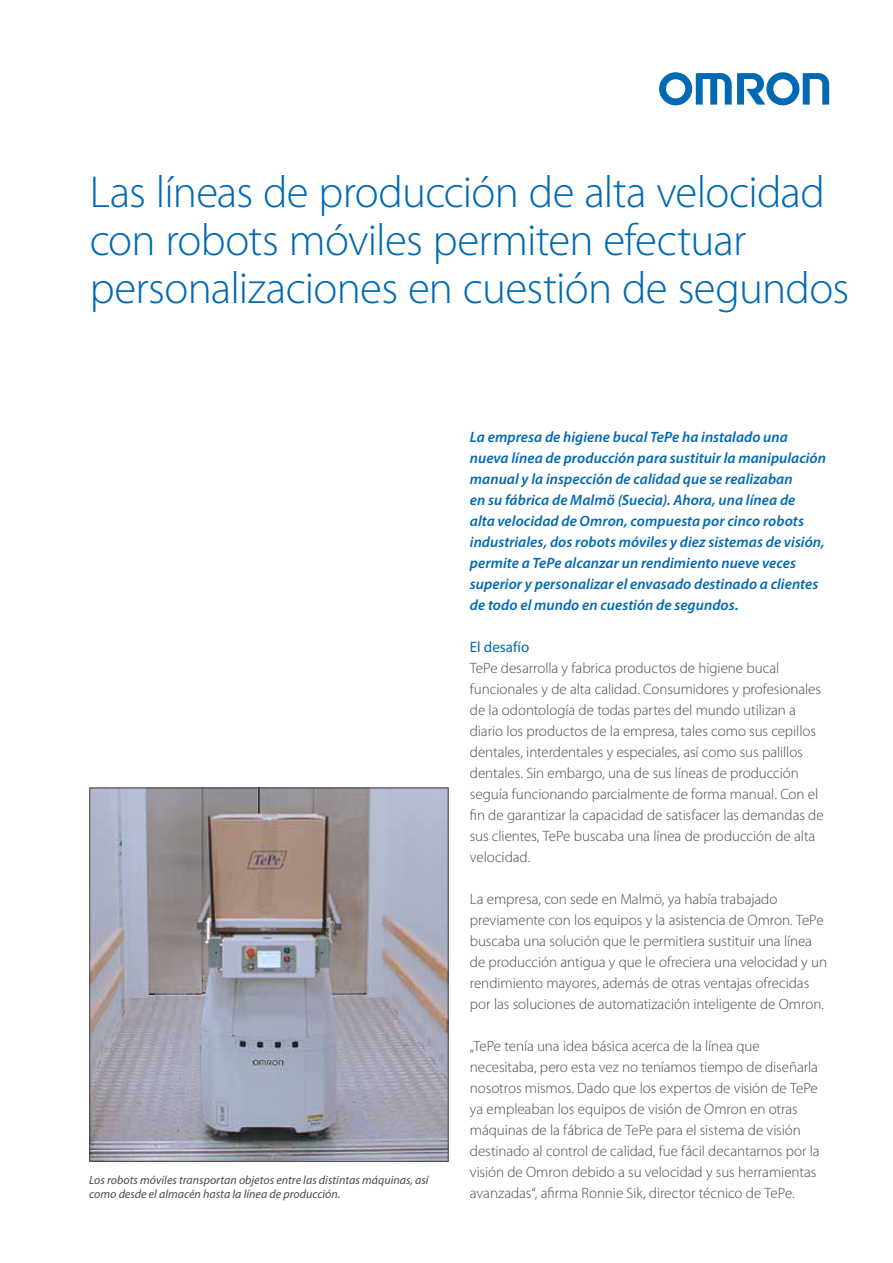
<style>
.page{position:relative;width:893px;height:1263px;background:#fff}
.page>*{position:absolute;margin:0;border:0;box-sizing:border-box;transform-origin:0 0}
.t1{font:300 45px/48px "Myriad Pro";letter-spacing:-.015em;color:#0069b4}
.t2{font:300 15px/21px "Myriad Pro";letter-spacing:-.005em;color:#4a4a49}
.t3{font:italic 600 15px/21px "Myriad Pro";letter-spacing:.005em;color:#0069b4}
.t4{font:15px "Myriad Pro";color:#0069b4}
.t5{font:italic 12px/13.5px "Myriad Pro";color:#4a4a49}
</style>
<div class="page">
<svg style="left:659px;top:72px;width:170px;height:33px"></svg>
<img style="left:91px;top:789px;width:356px;height:371px">
<div style="left:89px;top:787px;width:360px;height:375px;border:1px solid #4a4a49"></div>
<h1 class="t1" style="left:90px;top:169px;width:761px">Las líneas de producción de alta velocidad con robots móviles permiten efectuar personalizaciones en cuestión de segundos</h1>
<p class="t5" style="left:89px;top:1173px;width:341px">Los robots móviles transportan objetos entre las distintas máquinas, así como desde el almacén hasta la línea de producción.</p>
<p class="t3" style="left:470px;top:426px;width:358px">La empresa de higiene bucal TePe ha instalado una nueva línea de producción para sustituir la manipulación manual y la inspección de calidad que se realizaban<br>en su fábrica de Malmö (Suecia). Ahora, una línea de<br>alta velocidad de Omron, compuesta por cinco robots industriales, dos robots móviles y diez sistemas de visión, permite a TePe alcanzar un rendimiento nueve veces superior y personalizar el envasado destinado a clientes de todo el mundo en cuestión de segundos.</p>
<p class="t4" style="left:470px;top:637px;width:61px">El desafío</p>
<p class="t2" style="left:470px;top:658px;width:355px">TePe desarrolla y fabrica productos de higiene bucal funcionales y de alta calidad. Consumidores y profesionales de la odontología de todas partes del mundo utilizan a diario los productos de la empresa, tales como sus cepillos dentales, interdentales y especiales, así como sus palillos dentales. Sin embargo, una de sus líneas de producción seguía funcionando parcialmente de forma manual. Con el fin de garantizar la capacidad de satisfacer las demandas de sus clientes, TePe buscaba una línea de producción de alta velocidad.</p>
<p class="t2" style="left:470px;top:889px;width:359px">La empresa, con sede en Malmö, ya había trabajado previamente con los equipos y la asistencia de Omron. TePe buscaba una solución que le permitiera sustituir una línea de producción antigua y que le ofreciera una velocidad y un rendimiento mayores, además de otras ventajas ofrecidas por las soluciones de automatización inteligente de Omron.</p>
<p class="t2" style="left:470px;top:1036px;width:351px">„TePe tenía una idea básica acerca de la línea que necesitaba, pero esta vez no teníamos tiempo de diseñarla nosotros mismos. Dado que los expertos de visión de TePe ya empleaban los equipos de visión de Omron en otras máquinas de la fábrica de TePe para el sistema de visión destinado al control de calidad, fue fácil decantarnos por la visión de Omron debido a su velocidad y sus herramientas avanzadas“, afirma Ronnie Sik, director técnico de TePe.</p>
</div>
